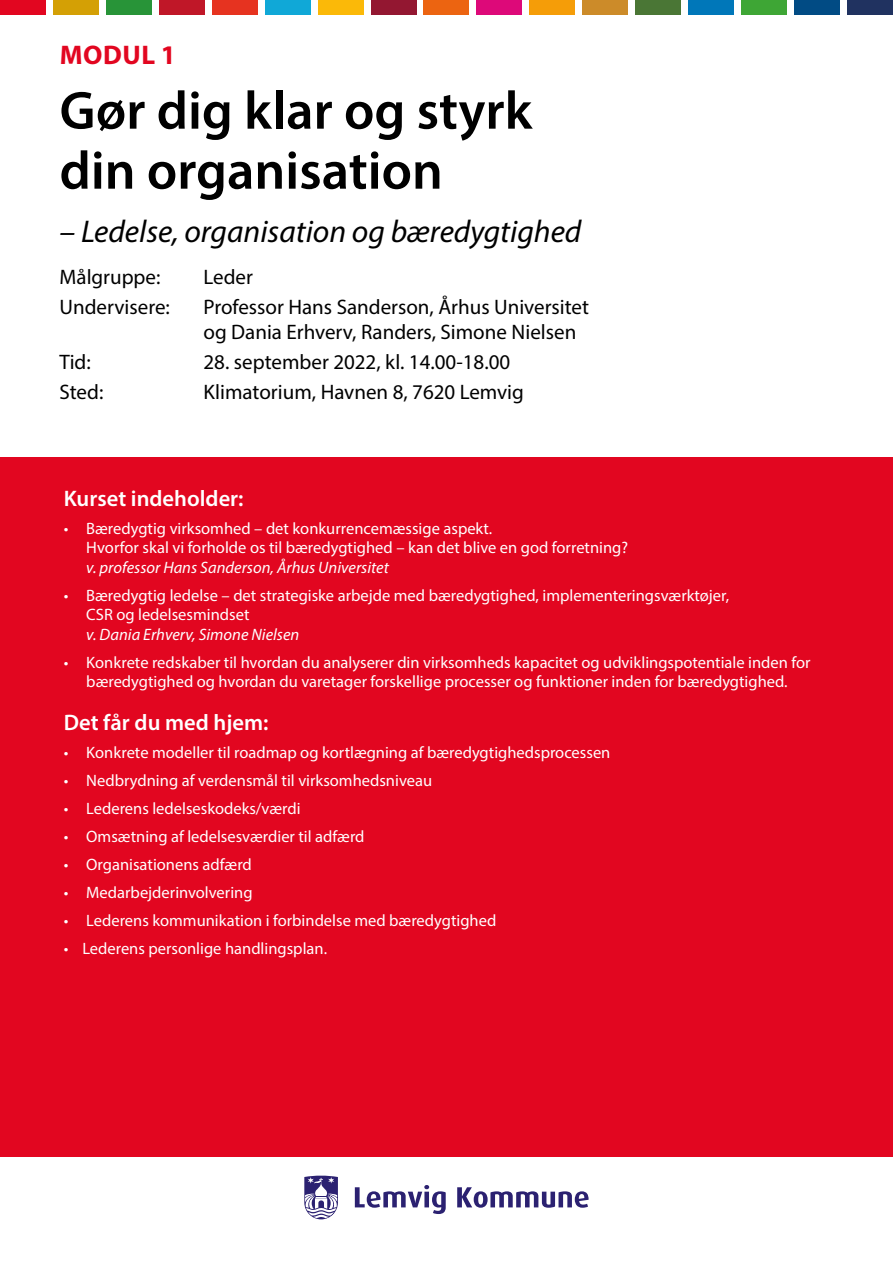
<style>
.page{position:relative;width:893px;height:1263px;background:#fff}
.page>*{position:absolute;margin:0;border:0;box-sizing:border-box;transform-origin:0 0}
.t1{font:600 54px/60px "Myriad Pro";color:#000}
.t2{font:italic 31.5px "Myriad Pro";color:#000}
.t3{font:700 27px "Myriad Pro";letter-spacing:.02em;color:#e20620}
.t4{font:600 22.5px "Myriad Pro";color:#fff}
.t5{font:21px/25.5px "Myriad Pro";color:#000}
.t6{font:16.5px/19.5px "Myriad Pro";color:#fff}
.t7{font:italic 16.5px "Myriad Pro";color:#fff}
</style>
<div class="page">
<svg style="left:304px;top:1175px;width:34px;height:44px"></svg>
<svg style="left:355px;top:1185px;width:91px;height:29px"></svg>
<svg style="left:457px;top:1187px;width:132px;height:21px"></svg>
<div style="left:0;top:457px;width:893px;height:700px;background:#e20620"></div>
<div style="left:0;top:0;width:46px;height:14px;background:#e20620"></div>
<div style="left:53px;top:0;width:46px;height:14px;background:#d4a005"></div>
<div style="left:106px;top:0;width:46px;height:14px;background:#289438"></div>
<div style="left:159px;top:0;width:46px;height:14px;background:#c01728"></div>
<div style="left:212px;top:0;width:46px;height:14px;background:#e63320"></div>
<div style="left:265px;top:0;width:46px;height:14px;background:#10a8d7"></div>
<div style="left:318px;top:0;width:45px;height:14px;background:#fbb908"></div>
<div style="left:371px;top:0;width:45px;height:14px;background:#931731"></div>
<div style="left:424px;top:0;width:45px;height:14px;background:#ec6411"></div>
<div style="left:477px;top:0;width:45px;height:14px;background:#dd0979"></div>
<div style="left:529px;top:0;width:46px;height:14px;background:#f59d08"></div>
<div style="left:582px;top:0;width:46px;height:14px;background:#cc8b29"></div>
<div style="left:635px;top:0;width:46px;height:14px;background:#4a7635"></div>
<div style="left:688px;top:0;width:46px;height:14px;background:#0077b9"></div>
<div style="left:741px;top:0;width:46px;height:14px;background:#3ea635"></div>
<div style="left:794px;top:0;width:46px;height:14px;background:#014b84"></div>
<div style="left:847px;top:0;width:46px;height:14px;background:#203260"></div>
<h3 class="t3" style="left:60px;top:38px;width:118px">MODUL 1</h3>
<h1 class="t1" style="left:60px;top:79px;width:474px">Gør dig klar og styrk din organisation</h1>
<h2 class="t2" style="left:60px;top:212px;width:523px">– Ledelse, organisation og bæredygtighed</h2>
<p class="t5" style="left:60px;top:264px;width:102px">Målgruppe:</p>
<p class="t5" style="left:204px;top:264px;width:51px">Leder</p>
<p class="t5" style="left:60px;top:294px;width:112px">Undervisere:</p>
<p class="t5" style="left:204px;top:294px;width:387px">Professor Hans Sanderson, Århus Universitet og Dania Erhverv, Randers, Simone Nielsen</p>
<p class="t5" style="left:60px;top:349px;width:33px">Tid:</p>
<p class="t5" style="left:204px;top:349px;width:308px">28. september 2022, kl. 14.00-18.00</p>
<p class="t5" style="left:60px;top:379px;width:45px">Sted:</p>
<p class="t5" style="left:204px;top:379px;width:322px">Klimatorium, Havnen 8, 7620 Lemvig</p>
<h3 class="t4" style="left:64px;top:484px;width:181px">Kurset indeholder:</h3>
<p class="t6" style="left:86px;top:518px;width:543px;text-indent:-23px">• Bæredygtig virksomhed – det konkurrencemæssige aspekt.<br>Hvorfor skal vi forholde os til bæredygtighed – kan det blive en god forretning?</p>
<p class="t7" style="left:86px;top:557px;width:304px">v. professor Hans Sanderson, Århus Universitet</p>
<p class="t6" style="left:86px;top:585px;width:644px;text-indent:-23px">• Bæredygtig ledelse – det strategiske arbejde med bæredygtighed, implementeringsværktøjer,<br>CSR og ledelsesmindset</p>
<p class="t7" style="left:86px;top:624px;width:215px">v. Dania Erhverv, Simone Nielsen</p>
<p class="t6" style="left:64px;top:652px;width:748px;text-align:center">• Konkrete redskaber til hvordan du analyserer din virksomheds kapacitet og udviklingspotentiale inden for bæredygtighed og hvordan du varetager forskellige processer og funktioner inden for bæredygtighed.</p>
<h3 class="t4" style="left:64px;top:708px;width:206px">Det får du med hjem:</h3>
<p class="t6" style="left:64px;top:742px;width:548px">• Konkrete modeller til roadmap og kortlægning af bæredygtighedsprocessen</p>
<p class="t6" style="left:64px;top:770px;width:370px">• Nedbrydning af verdensmål til virksomhedsniveau</p>
<p class="t6" style="left:64px;top:798px;width:238px">• Lederens ledelseskodeks/værdi</p>
<p class="t6" style="left:64px;top:826px;width:302px">• Omsætning af ledelsesværdier til adfærd</p>
<p class="t6" style="left:64px;top:854px;width:190px">• Organisationens adfærd</p>
<p class="t6" style="left:64px;top:882px;width:190px">• Medarbejderinvolvering</p>
<p class="t6" style="left:64px;top:910px;width:434px">• Lederens kommunikation i forbindelse med bæredygtighed</p>
<p class="t6" style="left:64px;top:938px;width:265px">• Lederens personlige handlingsplan.</p>
</div>
